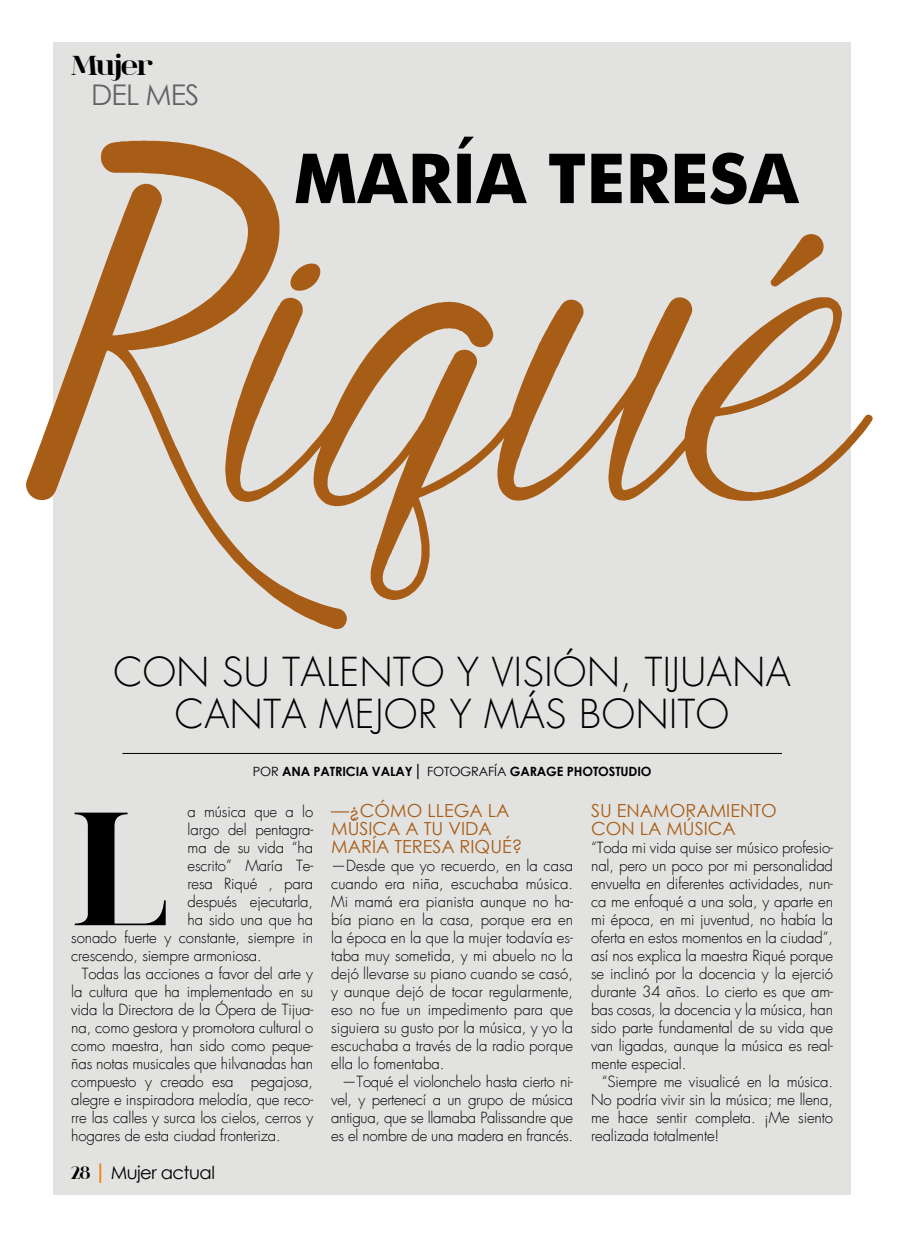
<style>
.page{position:relative;width:915px;height:1234px;background:#fff}
.page>*{position:absolute;margin:0;border:0;box-sizing:border-box;transform-origin:0 0}
.t1{font:406.05px "Young&Beautiful";color:#a85d16}
.t2{font:700 169.5px "spinwerad";color:#000}
.t3{font:700 69px "Futura BT";color:#000}
.t4{font:300 39px/42px "Futura";letter-spacing:.015em;color:#000;text-align:center}
.t5{font:28.5px "Century Gothic";letter-spacing:-.03em;color:#646363}
.t6{font:700 28.5px "spinwerad";letter-spacing:-.06em;color:#000}
.t7{font:18px/18px "Century Gothic";color:#a85d16}
.t8{font:18px "Century Gothic";letter-spacing:-.03em;color:#000}
.t9{font:300 15px/18px "Futura";letter-spacing:-.01em;color:#000;text-align:justify}
.t10{font:700 12.75px "Century Gothic";letter-spacing:-.01em;color:#000}
.s1{font-weight:400}
.s2{font-weight:400;font-size:16.5px}
.s3{font-family:"spinwerad";font-weight:700}
.s4{font-weight:700;font-size:21px;color:#ef7d00}
</style>
<div class="page">
<div style="left:53px;top:43px;width:797px;height:1152px;background:#e2e2e1"></div>
<hr style="left:122px;top:753px;width:659px;height:1px;background:#000">
<svg style="left:26px;top:140px;width:321px;height:489px"></svg>
<h3 class="t6" style="left:71px;top:45px;width:83px">Mujer</h3>
<h3 class="t5" style="left:91px;top:75px;width:110px">DEL MES</h3>
<h3 class="t3" style="left:293px;top:136px;width:506px">MARÍA TERESA</h3>
<h1 class="t1" style="left:242px;top:150px;width:620px">iqué</h1>
<h3 class="t4" style="left:113px;top:651px;width:679px">CON SU TALENTO Y VISIÓN, TIJUANA<br>CANTA MEJOR Y MÁS BONITO</h3>
<p class="t10" style="left:253px;top:761px;width:400px"><span class="s1">POR</span> ANA PATRICIA VALAY<span class="s2">|</span> <span class="s1">FOTOGRAFÍA</span> GARAGE PHOTOSTUDIO</p>
<h2 class="t2" style="left:71px;top:748px;width:101px">L</h2>
<p class="t9" style="left:187px;top:803px;width:127px">a música que a lo</p>
<p class="t9" style="left:187px;top:821px;width:127px">largo del pentagra-</p>
<p class="t9" style="left:187px;top:839px;width:127px">ma de su vida “ha</p>
<p class="t9" style="left:187px;top:857px;width:127px">escrito” María Te-</p>
<p class="t9" style="left:187px;top:875px;width:127px">resa Riqué , para</p>
<p class="t9" style="left:187px;top:893px;width:127px">después ejecutarla,</p>
<p class="t9" style="left:187px;top:911px;width:127px">ha sido una que ha</p>
<p class="t9" style="left:71px;top:929px;width:243px">sonado fuerte y constante, siempre in</p>
<p class="t9" style="left:71px;top:947px;width:192px">crescendo, siempre armoniosa.</p>
<p class="t9" style="left:82px;top:965px;width:233px">Todas las acciones a favor del arte y</p>
<p class="t9" style="left:71px;top:983px;width:243px">la cultura que ha implementado en su</p>
<p class="t9" style="left:71px;top:1001px;width:243px">vida la Directora de la Ópera de Tijua-</p>
<p class="t9" style="left:71px;top:1019px;width:243px">na, como gestora y promotora cultural o</p>
<p class="t9" style="left:71px;top:1037px;width:243px">como maestra, han sido como peque-</p>
<p class="t9" style="left:71px;top:1055px;width:243px">ñas notas musicales que hilvanadas han</p>
<p class="t9" style="left:71px;top:1073px;width:243px">compuesto y creado esa pegajosa,</p>
<p class="t9" style="left:71px;top:1091px;width:243px">alegre e inspiradora melodía, que reco-</p>
<p class="t9" style="left:71px;top:1109px;width:243px">rre las calles y surca los cielos, cerros y</p>
<p class="t9" style="left:71px;top:1127px;width:211px">hogares de esta ciudad fronteriza.</p>
<p class="t8" style="left:71px;top:1159px;width:145px"><span class="s3">28</span> <span class="s4">|</span> Mujer actual</p>
<p class="t7" style="left:331px;top:801px;width:193px">—¿CÓMO LLEGA LA<br>MÚSICA A TU VIDA<br>MARÍA TERESA RIQUÉ?</p>
<p class="t9" style="left:331px;top:857px;width:243px">—Desde que yo recuerdo, en la casa cuando era niña, escuchaba música.<br>Mi mamá era pianista aunque no ha&shy;bía piano en la casa, porque era en la época en la que la mujer todavía es&shy;taba muy sometida, y mi abuelo no la dejó llevarse su piano cuando se casó, y aunque dejó de tocar regularmente, eso no fue un impedimento para que siguiera su gusto por la música, y yo la escuchaba a través de la radio porque ella lo fomentaba.</p>
<p class="t9" style="left:331px;top:1073px;width:243px;text-indent:11px">—Toqué el violonchelo hasta cierto ni&shy;vel, y pertenecí a un grupo de música antigua, que se llamaba Palissandre que es el nombre de una madera en francés.</p>
<p class="t7" style="left:591px;top:801px;width:187px">SU ENAMORAMIENTO<br>CON LA MÚSICA</p>
<p class="t9" style="left:591px;top:839px;width:243px">“Toda mi vida quise ser músico profesio&shy;nal, pero un poco por mi personalidad envuelta en diferentes actividades, nun&shy;ca me enfoqué a una sola, y aparte en mi época, en mi juventud, no había la oferta en estos momentos en la ciudad”, así nos explica la maestra Riqué porque se inclinó por la docencia y la ejerció durante 34 años. Lo cierto es que am&shy;bas cosas, la docencia y la música, han sido parte fundamental de su vida que van ligadas, aunque la música es real&shy;mente especial.</p>
<p class="t9" style="left:591px;top:1073px;width:243px;text-indent:11px">“Siempre me visualicé en la música.<br>No podría vivir sin la música; me llena, me hace sentir completa. ¡Me siento realizada totalmente!</p>
</div>
